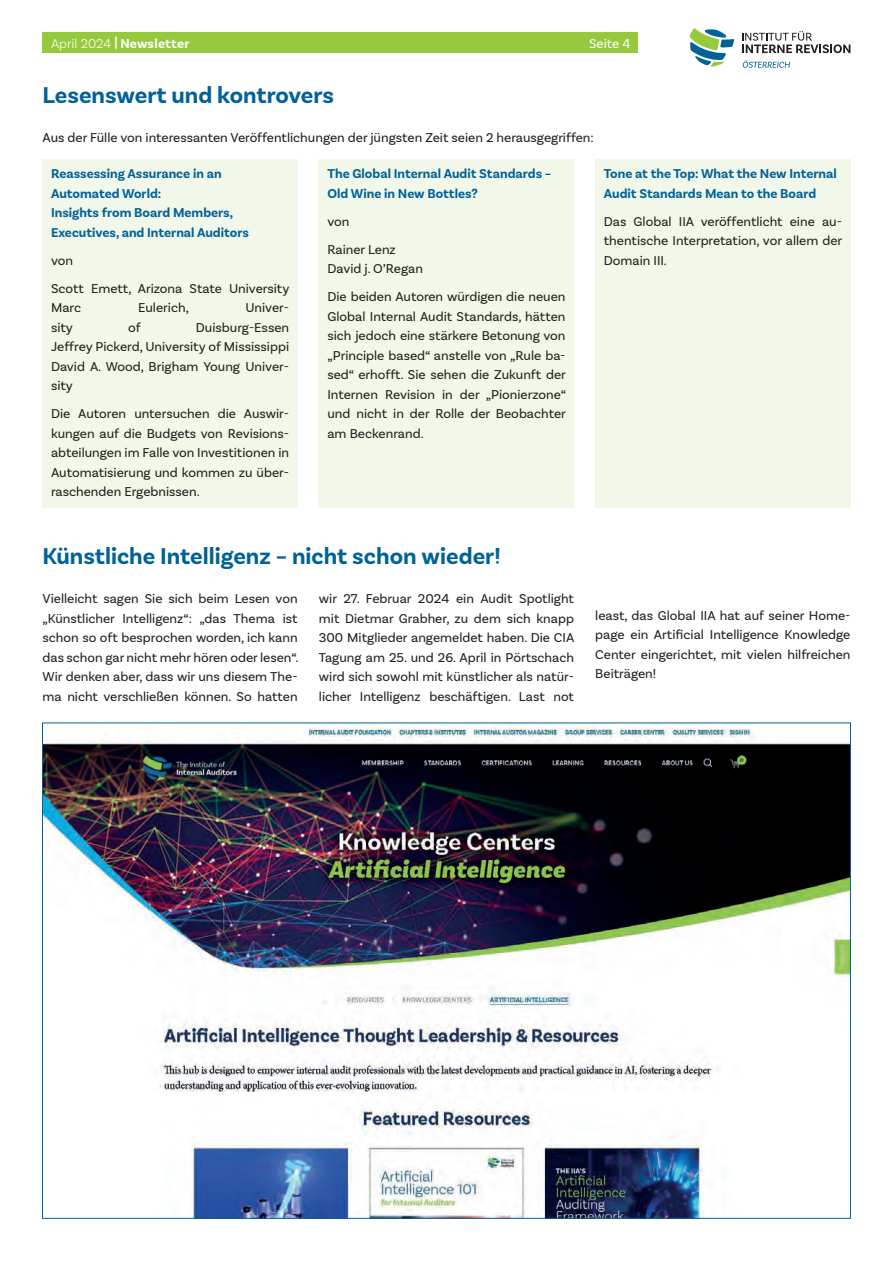
<style>
.page{position:relative;width:893px;height:1263px;background:#fff}
.page>*{position:absolute;margin:0;border:0;box-sizing:border-box;transform-origin:0 0}
.t1{font:700 24px "Basic Sans";color:#016298}
.t2{font:13.5px/19.5px "Basic Sans";color:#231f20;text-align:justify}
.t3{font:700 13.5px/19.5px "Basic Sans";color:#016298}
.t4{font:700 13.5px "Basic Sans";letter-spacing:.015em;color:#fff}
.t5{font:13.5px "Basic Sans";color:#fff}
.s1{font-weight:300}
</style>
<div class="page">
<div style="left:43px;top:33px;width:595px;height:20px;background:#96c93e"></div>
<svg style="left:690px;top:28px;width:44px;height:39px"></svg>
<svg style="left:742px;top:31px;width:108px;height:22px"></svg>
<svg style="left:743px;top:60px;width:47px;height:8px"></svg>
<img style="left:44px;top:724px;width:805px;height:493px">
<div style="left:43px;top:159px;width:255px;height:349px;background:#f2f8e9"></div>
<div style="left:319px;top:159px;width:255px;height:349px;background:#f2f8e9"></div>
<div style="left:595px;top:159px;width:255px;height:349px;background:#f2f8e9"></div>
<p class="t4" style="left:51px;top:35px;width:140px"><span class="s1">April 2024</span> | Newsletter</p>
<p class="t5" style="left:589px;top:35px;width:43px">Seite 4</p>
<p class="t1" style="left:43px;top:81px;width:293px">Lesenswert und kontrovers</p>
<p class="t2" style="left:43px;top:128px;width:553px">Aus der Fülle von interessanten Veröffentlichungen der jüngsten Zeit seien 2 herausgegriffen:</p>
<p class="t3" style="left:51px;top:164px;width:199px">Reassessing Assurance in an<br>Automated World:<br>Insights from Board Members,<br>Executives, and Internal Auditors</p>
<p class="t2" style="left:51px;top:250px;width:24px">von</p>
<p class="t2" style="left:51px;top:278px;width:240px">Scott Emett, Arizona State University<br>Marc</p>
<p class="t2" style="left:138px;top:298px;width:52px">Eulerich,</p>
<p class="t2" style="left:245px;top:298px;width:45px">Univer-</p>
<p class="t2" style="left:51px;top:317px;width:23px">sity</p>
<p class="t2" style="left:128px;top:317px;width:14px">of</p>
<p class="t2" style="left:51px;top:317px;width:240px;text-indent:145px">Duisburg-Essen Jeffrey Pickerd, University of Mississippi David A. Wood, Brigham Young Univer&shy;sity</p>
<p class="t2" style="left:51px;top:404px;width:240px">Die Autoren untersuchen die Auswir&shy;kungen auf die Budgets von Revisions&shy;abteilungen im Falle von Investitionen in Automatisierung und kommen zu über&shy;raschenden Ergebnissen.</p>
<p class="t3" style="left:327px;top:164px;width:225px">The Global Internal Audit Standards –<br>Old Wine in New Bottles?</p>
<p class="t2" style="left:327px;top:211px;width:24px">von</p>
<p class="t2" style="left:327px;top:239px;width:97px">Rainer Lenz<br>David j. O’Regan</p>
<p class="t2" style="left:327px;top:287px;width:240px">Die beiden Autoren würdigen die neuen Global Internal Audit Standards, hätten sich jedoch eine stärkere Betonung von „Principle based“ anstelle von „Rule ba&shy;sed“ erhofft. Sie sehen die Zukunft der Internen Revision in der „Pionierzone“ und nicht in der Rolle der Beobachter am Beckenrand.</p>
<p class="t3" style="left:604px;top:164px;width:235px">Tone at the Top: What the New Internal<br>Audit Standards Mean to the Board</p>
<p class="t2" style="left:604px;top:211px;width:240px">Das Global IIA veröffentlicht eine au&shy;thentische Interpretation, vor allem der Domain III.</p>
<p class="t1" style="left:43px;top:542px;width:460px">Künstliche Intelligenz – nicht schon wieder!</p>
<p class="t2" style="left:319px;top:589px;width:257px">wir 27. Februar 2024 ein Audit Spotlight mit Dietmar Grabher, zu dem sich knapp 300 Mitglieder angemeldet haben. Die CIA Tagung am 25. und 26. April in Pörtschach wird sich sowohl mit künstlicher als natür&shy;licher Intelligenz beschäftigen. Last not</p>
<p class="t2" style="left:43px;top:589px;width:257px">Vielleicht sagen Sie sich beim Lesen von „Künstlicher Intelligenz“: „das Thema ist schon so oft besprochen worden, ich kann das schon gar nicht mehr hören oder lesen“.<br>Wir denken aber, dass wir uns diesem The&shy;ma nicht verschließen können. So hatten</p>
<p class="t2" style="left:595px;top:605px;width:257px">least, das Global IIA hat auf seiner Home&shy;page ein Artificial Intelligence Knowledge Center eingerichtet, mit vielen hilfreichen Beiträgen!</p>
</div>
